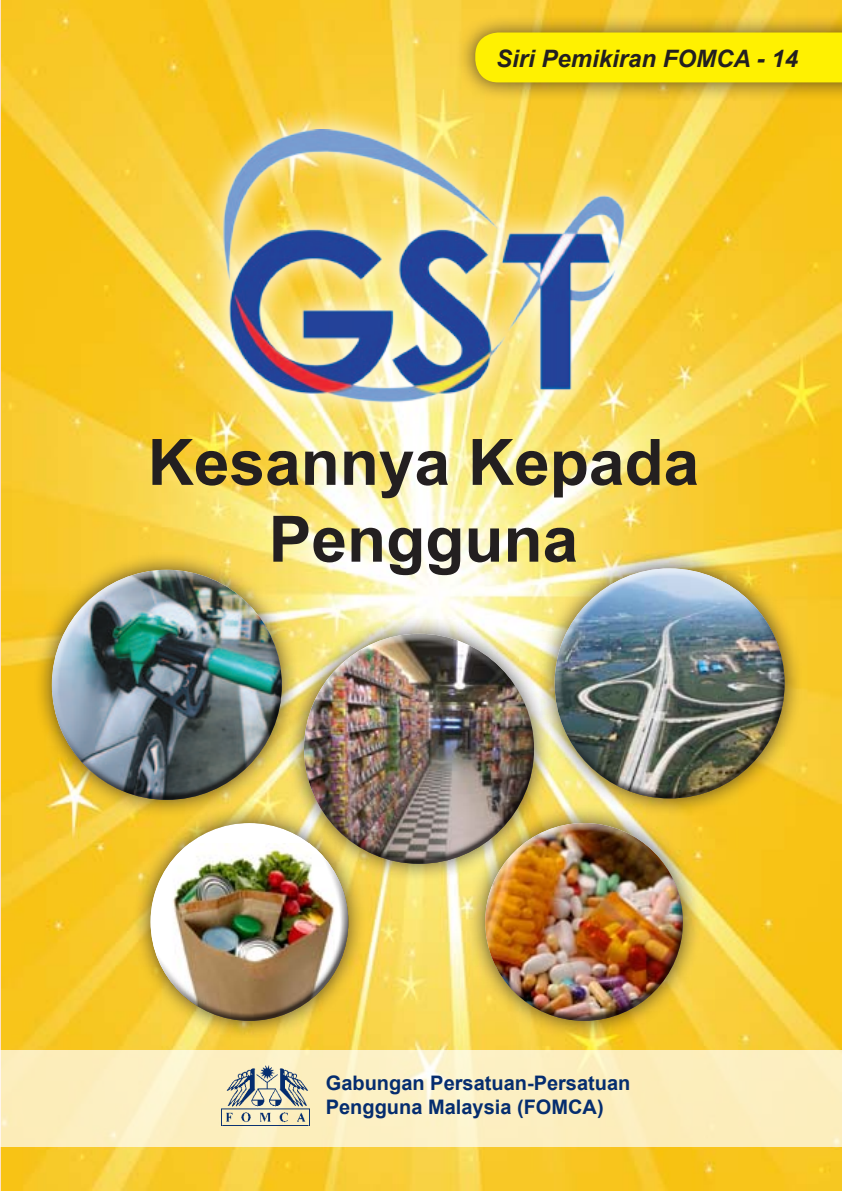
<style>
.page{position:relative;width:842px;height:1191px;background:#fff}
.page>*{position:absolute;margin:0;border:0;box-sizing:border-box;transform-origin:0 0}
.t1{font:700 64px/76.8px "Arial";color:#231f20;text-align:center}
.t2{font:italic 700 24px "Arial";color:#231f20}
.t3{font:700 20px/24px "Arial";color:#052d6f}
</style>
<div class="page">
<img style="left:1px;top:0;width:841px;height:1191px">
<hr style="left:0;top:0;width:1px;height:1191px;background:#fee1c8">
<div style="left:455px;top:13px;width:387px;height:88px;background:#231f20;opacity:.75"></div>
<div style="left:475px;top:33px;width:367px;height:49px;background:#fff101"></div>
<svg style="left:0;top:1050px;width:842px;height:97px;background:#fcefc0"></svg>
<img style="left:221px;top:1065px;width:89px;height:60px">
<div style="left:194px;top:101px;width:452px;height:323px;background:#fff;opacity:.85"></div>
<img style="left:213px;top:130px;width:420px;height:279px">
<div style="left:32px;top:550px;width:267px;height:267px;background:#231f20;opacity:.75"></div>
<div style="left:49px;top:568px;width:222px;height:175px;background:#fff;opacity:.75"></div>
<div style="left:55px;top:606px;width:228px;height:194px;background:#231f20;opacity:.75"></div>
<div style="left:535px;top:548px;width:267px;height:267px;background:#231f20;opacity:.75"></div>
<div style="left:552px;top:566px;width:222px;height:175px;background:#fff;opacity:.75"></div>
<div style="left:558px;top:604px;width:228px;height:194px;background:#231f20;opacity:.75"></div>
<div style="left:284px;top:614px;width:267px;height:267px;background:#231f20;opacity:.75"></div>
<div style="left:302px;top:632px;width:221px;height:174px;background:#fff;opacity:.75"></div>
<div style="left:307px;top:670px;width:229px;height:194px;background:#231f20;opacity:.75"></div>
<div style="left:131px;top:803px;width:234px;height:235px;background:#231f20;opacity:.75"></div>
<div style="left:147px;top:819px;width:194px;height:153px;background:#fff;opacity:.75"></div>
<div style="left:154px;top:854px;width:195px;height:167px;background:#231f20;opacity:.75"></div>
<div style="left:465px;top:803px;width:235px;height:235px;background:#231f20;opacity:.75"></div>
<div style="left:482px;top:819px;width:193px;height:153px;background:#fff;opacity:.75"></div>
<div style="left:488px;top:854px;width:196px;height:167px;background:#231f20;opacity:.75"></div>
<p class="t2" style="left:496px;top:43px;width:303px">Siri Pemikiran FOMCA - 14</p>
<p class="t1" style="left:148px;top:426px;width:553px">Kesannya Kepada<br>Pengguna</p>
<p class="t3" style="left:326px;top:1071px;width:306px">Gabungan Persatuan-Persatuan<br>Pengguna Malaysia (FOMCA)</p>
</div>
